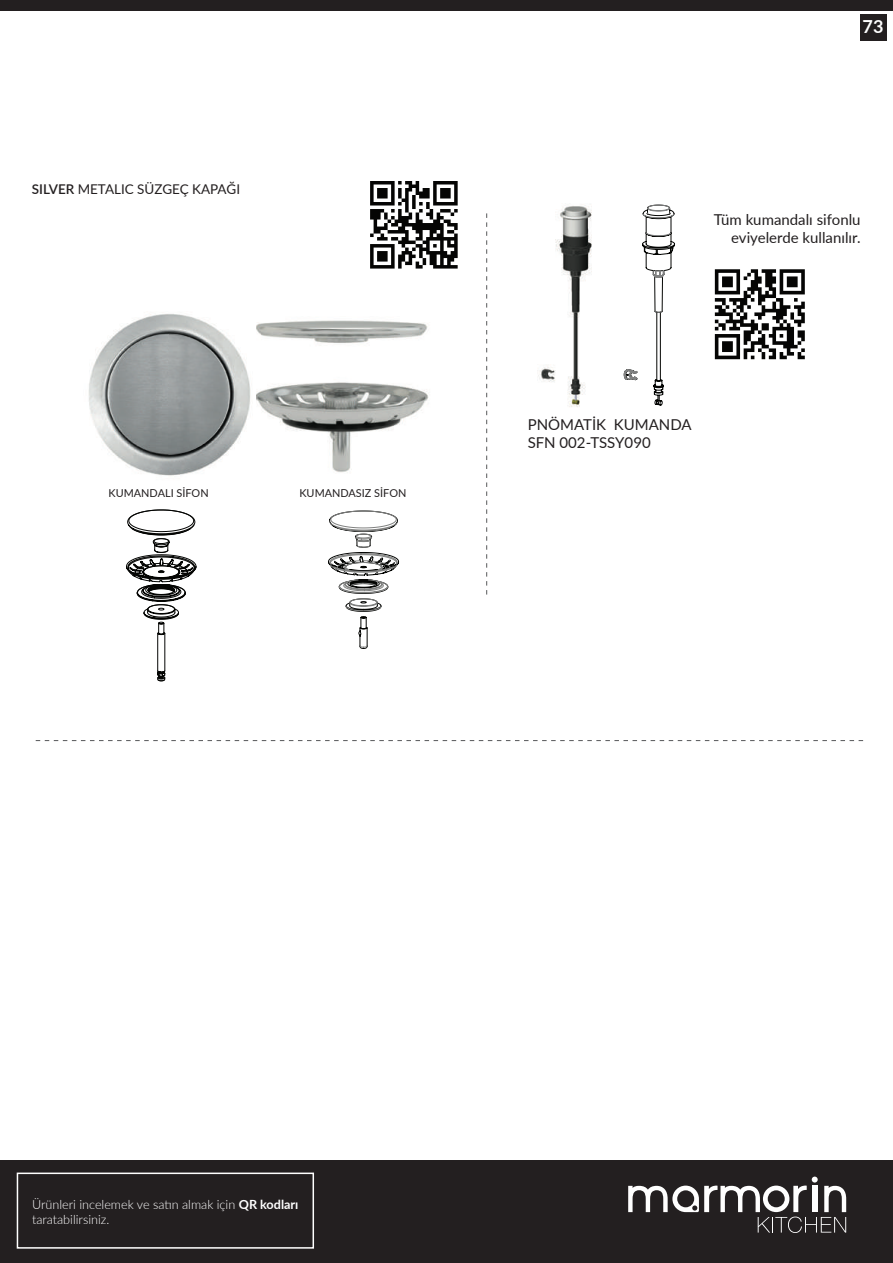
<style>
.page{position:relative;width:893px;height:1263px;background:#fff}
.page>*{position:absolute;margin:0;border:0;box-sizing:border-box;transform-origin:0 0}
.t1{font:700 18px "Lato";color:#fff}
.t2{font:15px/18px "Lato";color:#231f20}
.t3{font:13.5px "Lato";color:#231f20}
.t4{font:300 12.6px/15.1px "Lato";color:#fff}
.t5{font:10.95px "Lato";color:#231f20}
.s1{font-weight:600}
.s2{font-weight:700}
</style>
<div class="page">
<div style="left:0;top:1160px;width:893px;height:103px;background:#231f20"></div>
<div style="left:17px;top:1172px;width:297px;height:76px;border:2px solid #fff"></div>
<svg style="left:628px;top:1176px;width:218px;height:57px"></svg>
<div style="left:0;top:0;width:893px;height:10px;background:#231f20"></div>
<svg style="left:36px;top:740px;width:827px;height:1px"></svg>
<img style="left:256px;top:320px;width:173px;height:153px">
<img style="left:88px;top:314px;width:163px;height:162px">
<img style="left:168px;top:334px;width:61px;height:121px">
<svg style="left:486px;top:213px;width:1px;height:382px"></svg>
<img style="left:538px;top:206px;width:54px;height:201px">
<svg style="left:624px;top:205px;width:51px;height:200px"></svg>
<svg style="left:126px;top:510px;width:70px;height:171px"></svg>
<svg style="left:328px;top:511px;width:71px;height:138px"></svg>
<svg style="left:370px;top:181px;width:88px;height:88px"></svg>
<svg style="left:715px;top:269px;width:90px;height:90px"></svg>
<div style="left:860px;top:14px;width:27px;height:27px;background:#231f20"></div>
<p class="t3" style="left:32px;top:181px;width:210px"><span class="s1">SILVER</span> METALIC SÜZGEÇ KAPAĞI</p>
<p class="t5" style="left:109px;top:486px;width:102px">KUMANDALI SİFON</p>
<p class="t5" style="left:299px;top:486px;width:109px">KUMANDASIZ SİFON</p>
<p class="t1" style="left:863px;top:16px;width:22px">73</p>
<p class="t2" style="left:714px;top:211px;width:148px;text-align:right">Tüm kumandalı sifonlu eviyelerde kullanılır.</p>
<p class="t2" style="left:528px;top:416px;width:166px">PNÖMATİK KUMANDA<br>SFN 002-TSSY090</p>
<p class="t4" style="left:32px;top:1196px;width:268px">Ürünleri incelemek ve satın almak için <span class="s2">QR kodları </span>taratabilirsiniz.</p>
</div>
